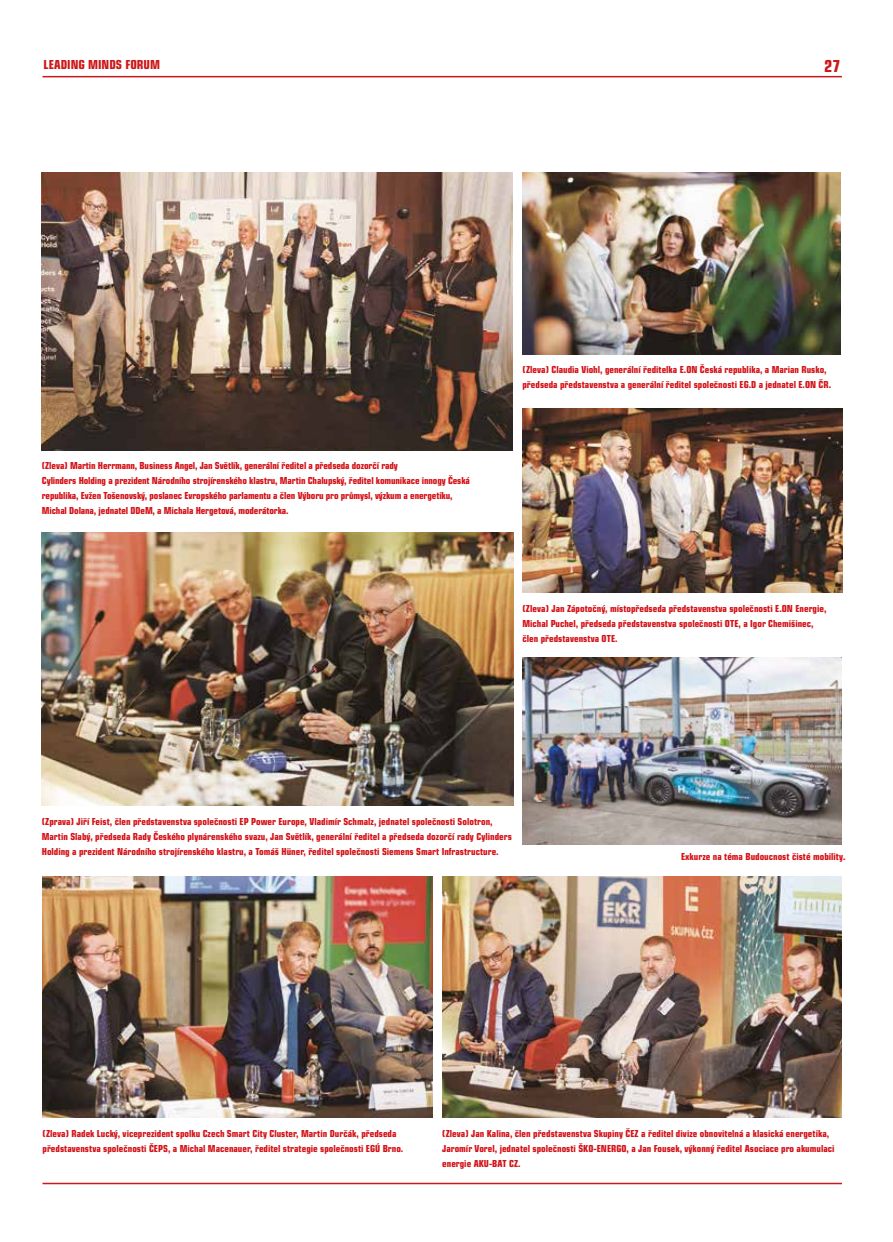
<style>
.page{position:relative;width:893px;height:1242px;background:#fff}
.page>*{position:absolute;margin:0;border:0;box-sizing:border-box;transform-origin:0 0}
.t1{font:18px "Eurostile Con Hea";color:#cd1719}
.t2{font:13.5px "Eurostile Con Hea";color:#cd1719}
.t3{font:10.5px/15px "Eurostile Con Hea";color:#d41116}
</style>
<div class="page">
<hr style="left:43px;top:76px;width:799px;height:1px;background:#cd1719">
<hr style="left:43px;top:1182px;width:799px;height:2px;background:#cd1719">
<img style="left:522px;top:172px;width:319px;height:182px">
<img style="left:442px;top:876px;width:400px;height:241px">
<img style="left:42px;top:172px;width:471px;height:278px">
<img style="left:43px;top:876px;width:390px;height:241px">
<img style="left:522px;top:657px;width:320px;height:187px">
<img style="left:522px;top:408px;width:321px;height:185px">
<img style="left:42px;top:532px;width:472px;height:273px">
<p class="t2" style="left:44px;top:57px;width:118px">LEADING MINDS FORUM</p>
<h1 class="t1" style="left:824px;top:56px;width:18px">27</h1>
<p class="t3" style="left:42px;top:458px;width:430px">(Zleva) Martin Herrmann, Business Angel, Jan Světlík, generální ředitel a předseda dozorčí rady<br>Cylinders Holding a prezident Národního strojírenského klastru, Martin Chalupský, ředitel komunikace innogy Česká republika, Evžen Tošenovský, poslanec Evropského parlamentu a člen Výboru pro průmysl, výzkum a energetiku, Michal Dolana, jednatel DDeM, a Michala Hergetová, moderátorka.</p>
<p class="t3" style="left:522px;top:362px;width:310px">(Zleva) Claudia Viohl, generální ředitelka E.ON Česká republika, a Marian Rusko, předseda představenstva a generální ředitel společnosti EG.D a jednatel E.ON ČR.</p>
<p class="t3" style="left:522px;top:601px;width:305px">(Zleva) Jan Zápotočný, místopředseda představenstva společnosti E.ON Energie,<br>Michal Puchel, předseda představenstva společnosti OTE, a Igor Chemišinec, člen představenstva OTE.</p>
<p class="t3" style="left:42px;top:814px;width:472px">(Zprava) Jiří Feist, člen představenstva společnosti EP Power Europe, Vladimír Schmalz, jednatel společnosti Solotron,<br>Martin Slabý, předseda Rady Českého plynárenského svazu, Jan Světlík, generální ředitel a předseda dozorčí rady Cylinders<br>Holding a prezident Národního strojírenského klastru, a Tomáš Hüner, ředitel společnosti Siemens Smart Infrastructure.</p>
<p class="t3" style="left:681px;top:849px;width:166px">Exkurze na téma Budoucnost čisté mobility.</p>
<p class="t3" style="left:43px;top:1125px;width:362px">(Zleva) Radek Lucký, viceprezident spolku Czech Smart City Cluster, Martin Durčák, předseda představenstva společnosti ČEPS, a Michal Macenauer, ředitel strategie společnosti EGÚ Brno.</p>
<p class="t3" style="left:442px;top:1125px;width:394px">(Zleva) Jan Kalina, člen představenstva Skupiny ČEZ a ředitel divize obnovitelná a klasická energetika,<br>Jaromír Vorel, jednatel společnosti ŠKO-ENERGO, a Jan Fousek, výkonný ředitel Asociace pro akumulaci energie AKU-BAT CZ.</p>
</div>
